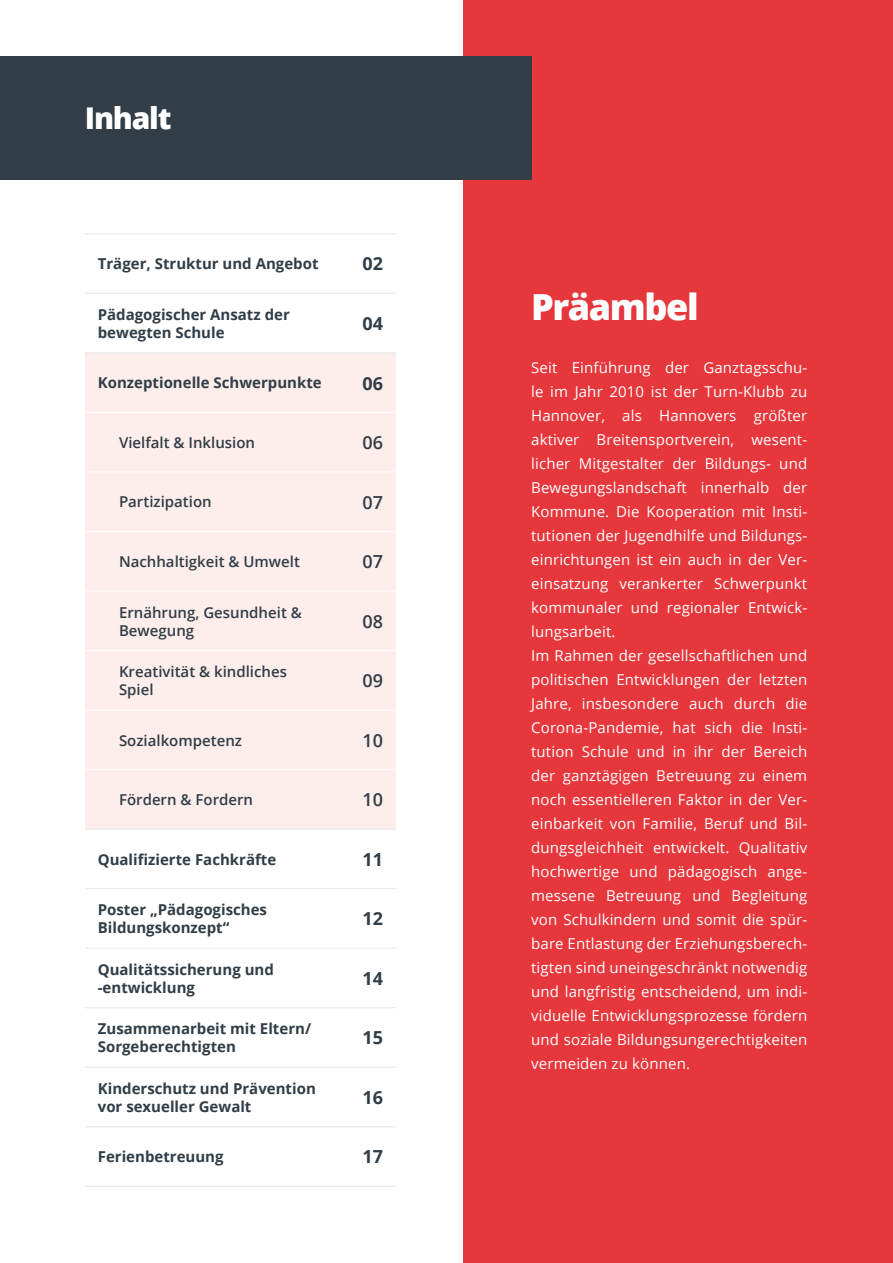
<style>
.page{position:relative;width:893px;height:1263px;background:#fff}
.page>*{position:absolute;margin:0;border:0;box-sizing:border-box;transform-origin:0 0}
.t1{font:800 36px "Open Sans";letter-spacing:-.04em;color:#fff}
.t2{font:800 30px "Open Sans";letter-spacing:-.04em;color:#fff}
.t3{font:700 18px "Open Sans";color:#313d47}
.t4{font:600 18px "Open Sans";color:#313d47}
.t5{font:15px/24px "Open Sans";letter-spacing:.01em;color:#fff}
.t6{font:700 15px/18px "Open Sans";color:#313d47}
.t7{font:600 15px/18px "Open Sans";color:#313d47}
</style>
<div class="page">
<div style="left:463px;top:0;width:430px;height:1263px;background:#e6373c"></div>
<div style="left:0;top:56px;width:531px;height:124px;background:#313d47"></div>
<div style="left:85px;top:353px;width:311px;height:476px;background:#fdeeeb"></div>
<hr style="left:85px;top:233px;width:252px;height:1px;background:#e6e5e8">
<hr style="left:337px;top:233px;width:59px;height:1px;background:#e6e5e8">
<hr style="left:85px;top:293px;width:252px;height:1px;background:#e6e5e8">
<hr style="left:337px;top:293px;width:59px;height:1px;background:#e6e5e8">
<hr style="left:85px;top:352px;width:252px;height:1px;background:#e6e5e8">
<hr style="left:337px;top:352px;width:59px;height:1px;background:#e6e5e8">
<hr style="left:85px;top:829px;width:252px;height:1px;background:#e6e5e8">
<hr style="left:337px;top:829px;width:59px;height:1px;background:#e6e5e8">
<hr style="left:85px;top:888px;width:252px;height:1px;background:#e6e5e8">
<hr style="left:337px;top:888px;width:59px;height:1px;background:#e6e5e8">
<hr style="left:85px;top:948px;width:252px;height:1px;background:#e6e5e8">
<hr style="left:337px;top:948px;width:59px;height:1px;background:#e6e5e8">
<hr style="left:85px;top:1007px;width:252px;height:1px;background:#e6e5e8">
<hr style="left:337px;top:1007px;width:59px;height:1px;background:#e6e5e8">
<hr style="left:85px;top:1067px;width:252px;height:1px;background:#e6e5e8">
<hr style="left:337px;top:1067px;width:59px;height:1px;background:#e6e5e8">
<hr style="left:85px;top:1126px;width:252px;height:1px;background:#e6e5e8">
<hr style="left:337px;top:1126px;width:59px;height:1px;background:#e6e5e8">
<hr style="left:85px;top:1186px;width:252px;height:1px;background:#e6e5e8">
<hr style="left:337px;top:1186px;width:59px;height:1px;background:#e6e5e8">
<hr style="left:85px;top:412px;width:252px;height:1px;background:#fff">
<hr style="left:337px;top:412px;width:59px;height:1px;background:#fff">
<hr style="left:85px;top:471px;width:252px;height:1px;background:#fff">
<hr style="left:337px;top:471px;width:59px;height:1px;background:#fff">
<hr style="left:85px;top:531px;width:252px;height:1px;background:#fff">
<hr style="left:337px;top:531px;width:59px;height:1px;background:#fff">
<hr style="left:85px;top:591px;width:252px;height:1px;background:#fff">
<hr style="left:337px;top:591px;width:59px;height:1px;background:#fff">
<hr style="left:85px;top:650px;width:252px;height:1px;background:#fff">
<hr style="left:337px;top:650px;width:59px;height:1px;background:#fff">
<hr style="left:85px;top:710px;width:252px;height:1px;background:#fff">
<hr style="left:337px;top:710px;width:59px;height:1px;background:#fff">
<hr style="left:85px;top:769px;width:252px;height:1px;background:#fff">
<hr style="left:337px;top:769px;width:59px;height:1px;background:#fff">
<h2 class="t2" style="left:85px;top:96px;width:88px">Inhalt</h2>
<p class="t6" style="left:98px;top:254px;width:222px">Träger, Struktur und Angebot</p>
<p class="t3" style="left:362px;top:251px;width:22px">02</p>
<p class="t6" style="left:98px;top:305px;width:194px">Pädagogischer Ansatz der bewegten Schule</p>
<p class="t3" style="left:362px;top:311px;width:22px">04</p>
<p class="t6" style="left:98px;top:373px;width:226px">Konzeptionelle Schwerpunkte</p>
<p class="t3" style="left:362px;top:370px;width:22px">06</p>
<p class="t7" style="left:119px;top:433px;width:138px">Vielfalt &amp; Inklusion</p>
<p class="t4" style="left:362px;top:430px;width:22px">06</p>
<p class="t7" style="left:119px;top:493px;width:94px">Partizipation</p>
<p class="t4" style="left:362px;top:490px;width:22px">07</p>
<p class="t7" style="left:119px;top:552px;width:182px">Nachhaltigkeit &amp; Umwelt</p>
<p class="t4" style="left:362px;top:549px;width:22px">07</p>
<p class="t7" style="left:119px;top:603px;width:184px">Ernährung, Gesundheit &amp;<br>Bewegung</p>
<p class="t4" style="left:362px;top:609px;width:22px">08</p>
<p class="t7" style="left:119px;top:662px;width:169px">Kreativität &amp; kindliches<br>Spiel</p>
<p class="t4" style="left:362px;top:668px;width:22px">09</p>
<p class="t7" style="left:119px;top:731px;width:124px">Sozialkompetenz</p>
<p class="t4" style="left:362px;top:728px;width:22px">10</p>
<p class="t7" style="left:119px;top:790px;width:136px">Fördern &amp; Fordern</p>
<p class="t4" style="left:362px;top:787px;width:22px">10</p>
<p class="t6" style="left:98px;top:850px;width:180px">Qualifizierte Fachkräfte</p>
<p class="t3" style="left:362px;top:846px;width:22px">11</p>
<p class="t6" style="left:98px;top:900px;width:171px">Poster „Pädagogisches<br>Bildungskonzept“</p>
<p class="t3" style="left:362px;top:906px;width:22px">12</p>
<p class="t6" style="left:98px;top:960px;width:178px">Qualitätssicherung und -entwicklung</p>
<p class="t3" style="left:362px;top:965px;width:22px">14</p>
<p class="t6" style="left:98px;top:1019px;width:215px">Zusammenarbeit mit Eltern/<br>Sorgeberechtigten</p>
<p class="t3" style="left:362px;top:1025px;width:22px">15</p>
<p class="t6" style="left:98px;top:1079px;width:220px">Kinderschutz und Prävention vor sexueller Gewalt</p>
<p class="t3" style="left:362px;top:1085px;width:22px">16</p>
<p class="t6" style="left:98px;top:1147px;width:127px">Ferienbetreuung</p>
<p class="t3" style="left:362px;top:1144px;width:22px">17</p>
<h1 class="t1" style="left:531px;top:279px;width:169px">Präambel</h1>
<p class="t5" style="left:531px;top:355px;width:278px">Seit Einführung der Ganztagsschu&shy;le im Jahr 2010 ist der Turn-Klubb zu Hannover, als Hannovers größter aktiver Breitensportverein, wesent&shy;licher Mitgestalter der Bildungs- und Bewegungslandschaft innerhalb der Kommune. Die Kooperation mit Insti&shy;tutionen der Jugendhilfe und Bildungs&shy;einrichtungen ist ein auch in der Ver&shy;einsatzung verankerter Schwerpunkt kommunaler und regionaler Entwick&shy;lungsarbeit.<br>Im Rahmen der gesellschaftlichen und politischen Entwicklungen der letzten Jahre, insbesondere auch durch die Corona-Pandemie, hat sich die Insti&shy;tution Schule und in ihr der Bereich der ganztägigen Betreuung zu einem noch essentielleren Faktor in der Ver&shy;einbarkeit von Familie, Beruf und Bil&shy;dungsgleichheit entwickelt. Qualitativ hochwertige und pädagogisch ange&shy;messene Betreuung und Begleitung von Schulkindern und somit die spür&shy;bare Entlastung der Erziehungsberech&shy;tigten sind uneingeschränkt notwendig und langfristig entscheidend, um indi&shy;viduelle Entwicklungsprozesse fördern und soziale Bildungsungerechtigkeiten vermeiden zu können.</p>
</div>
